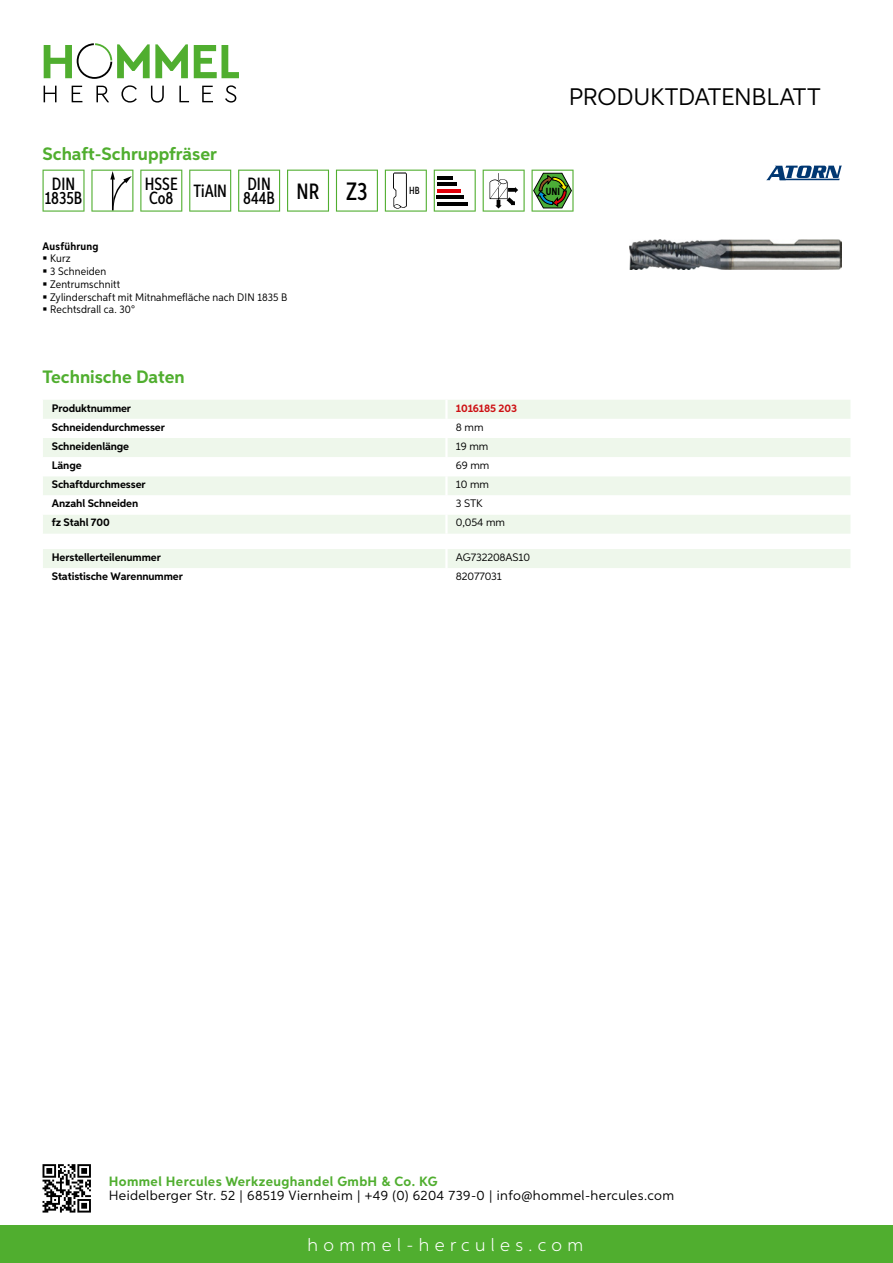
<style>
.page{position:relative;width:893px;height:1263px;background:#fff}
.page>*{position:absolute;margin:0;border:0;box-sizing:border-box;transform-origin:0 0}
.t1{font:24px "Aspira";letter-spacing:-.01em;color:#000}
.t2{font:700 18px "Aspira";color:#50ae2f}
.t3{font:300 18px "Aspira";letter-spacing:.3em;color:#fff}
.t4{font:500 17.85px/14.9px "Aspira XX Nar";color:#000;text-align:center}
.t5{font:13.5px "Aspira";letter-spacing:.03em;color:#000}
.t6{font:700 13.5px "Aspira";letter-spacing:.03em;color:#50ae2f}
.t7{font:700 10.95px "Aspira";letter-spacing:-.01em;color:#000}
.t8{font:10.95px/12.8px "Aspira Nar";letter-spacing:.015em;color:#000}
.t9{font:10.95px "Aspira";letter-spacing:-.01em;color:#000}
.t10{font:700 10.95px "Aspira";letter-spacing:-.01em;color:#cd1013}
.t11{font:700 10.95px "Aspira Nar";letter-spacing:.02em;color:#000}
.t12{font:700 10.35px "Aspira XX Nar";color:#000}
.t13{font:500 10.35px "Aspira XX Nar";color:#000}
</style>
<div class="page">
<div style="left:0;top:1226px;width:893px;height:37px;background:#50ae2f"></div>
<svg style="left:43px;top:1164px;width:48px;height:48px"></svg>
<svg style="left:194px;top:45px;width:45px;height:33px"></svg>
<svg style="left:44px;top:43px;width:144px;height:36px"></svg>
<svg style="left:44px;top:86px;width:13px;height:16px"></svg>
<svg style="left:72px;top:86px;width:10px;height:16px"></svg>
<svg style="left:96px;top:86px;width:13px;height:16px"></svg>
<svg style="left:121px;top:85px;width:16px;height:18px"></svg>
<svg style="left:151px;top:86px;width:13px;height:17px"></svg>
<svg style="left:179px;top:86px;width:10px;height:16px"></svg>
<svg style="left:202px;top:86px;width:11px;height:16px"></svg>
<svg style="left:225px;top:85px;width:11px;height:18px"></svg>
<div style="left:43px;top:400px;width:807px;height:134px;background:#eef7eb"></div>
<svg style="left:43px;top:419px;width:807px;height:95px"></svg>
<hr style="left:445px;top:400px;width:3px;height:19px;background:#fff">
<hr style="left:445px;top:419px;width:3px;height:19px;background:#fff">
<hr style="left:445px;top:438px;width:3px;height:19px;background:#fff">
<hr style="left:445px;top:457px;width:3px;height:19px;background:#fff">
<hr style="left:445px;top:476px;width:3px;height:19px;background:#fff">
<hr style="left:445px;top:495px;width:3px;height:19px;background:#fff">
<hr style="left:445px;top:514px;width:3px;height:20px;background:#fff">
<div style="left:43px;top:549px;width:807px;height:19px;background:#eef7eb"></div>
<svg style="left:43px;top:170px;width:42px;height:42px"></svg>
<svg style="left:91px;top:170px;width:42px;height:42px"></svg>
<svg style="left:140px;top:170px;width:42px;height:42px"></svg>
<svg style="left:189px;top:170px;width:42px;height:42px"></svg>
<svg style="left:238px;top:170px;width:42px;height:42px"></svg>
<svg style="left:287px;top:170px;width:42px;height:42px"></svg>
<svg style="left:336px;top:170px;width:42px;height:42px"></svg>
<svg style="left:385px;top:170px;width:42px;height:42px"></svg>
<svg style="left:434px;top:170px;width:42px;height:42px"></svg>
<hr style="left:437px;top:176px;width:16px;height:3px;background:#000">
<hr style="left:437px;top:183px;width:20px;height:3px;background:#000">
<hr style="left:437px;top:189px;width:23px;height:3px;background:#e3000b">
<hr style="left:437px;top:196px;width:27px;height:3px;background:#000">
<hr style="left:437px;top:203px;width:31px;height:3px;background:#000">
<svg style="left:483px;top:170px;width:42px;height:42px"></svg>
<svg style="left:532px;top:170px;width:42px;height:42px"></svg>
<img style="left:629px;top:239px;width:213px;height:30px">
<svg style="left:766px;top:166px;width:76px;height:14px"></svg>
<h1 class="t1" style="left:569px;top:82px;width:253px">Produktdatenblatt</h1>
<h2 class="t2" style="left:43px;top:142px;width:176px">Schaft-Schruppfräser</h2>
<h3 class="t4" style="left:45px;top:176px;width:39px">DIN<br>1835B</h3>
<h3 class="t4" style="left:145px;top:176px;width:34px">HSSE</h3>
<h3 class="t4" style="left:149px;top:183px;width:123px">Co8 TiAlN DIN</h3>
<h3 class="t4" style="left:243px;top:191px;width:126px">844B <sup>NR</sup> <sup>Z3</sup></h3>
<p class="t13" style="left:409px;top:185px;width:12px">HB</p>
<p class="t12" style="left:546px;top:185px;width:16px">UNI</p>
<p class="t11" style="left:43px;top:239px;width:58px">Ausführung</p>
<p class="t8" style="left:50px;top:252px;width:239px">Kurz<br>3 Schneiden<br>Zentrumschnitt<br>Zylinderschaft mit Mitnahmefläche nach DIN 1835 B<br>Rechtsdrall ca. 30°</p>
<h2 class="t2" style="left:43px;top:366px;width:144px">Technische Daten</h2>
<p class="t7" style="left:52px;top:401px;width:81px">Produktnummer</p>
<p class="t10" style="left:456px;top:401px;width:63px">1016185 203</p>
<p class="t7" style="left:52px;top:420px;width:115px">Schneidendurchmesser</p>
<p class="t9" style="left:456px;top:420px;width:29px">8 mm</p>
<p class="t7" style="left:52px;top:439px;width:79px">Schneidenlänge</p>
<p class="t9" style="left:456px;top:439px;width:34px">19 mm</p>
<p class="t7" style="left:52px;top:459px;width:31px">Länge</p>
<p class="t9" style="left:456px;top:459px;width:35px">69 mm</p>
<p class="t7" style="left:52px;top:478px;width:95px">Schaftdurchmesser</p>
<p class="t9" style="left:456px;top:478px;width:35px">10 mm</p>
<p class="t7" style="left:52px;top:497px;width:88px">Anzahl Schneiden</p>
<p class="t9" style="left:456px;top:497px;width:22px">3 STK</p>
<p class="t7" style="left:52px;top:516px;width:59px">fz Stahl 700</p>
<p class="t9" style="left:456px;top:516px;width:51px">0,054 mm</p>
<p class="t7" style="left:52px;top:550px;width:111px">Herstellerteilenummer</p>
<p class="t9" style="left:456px;top:551px;width:76px">AG732208AS10</p>
<p class="t7" style="left:52px;top:570px;width:132px">Statistische Warennummer</p>
<p class="t9" style="left:456px;top:570px;width:48px">82077031</p>
<p class="t6" style="left:109px;top:1172px;width:330px">Hommel Hercules Werkzeughandel GmbH &amp; Co. KG</p>
<p class="t5" style="left:109px;top:1187px;width:567px">Heidelberger Str. 52 | 68519 Viernheim | +49 (0) 6204 739-0 | info@hommel-hercules.com</p>
<h2 class="t3" style="left:307px;top:1234px;width:277px">hommel-hercules.com</h2>
</div>
